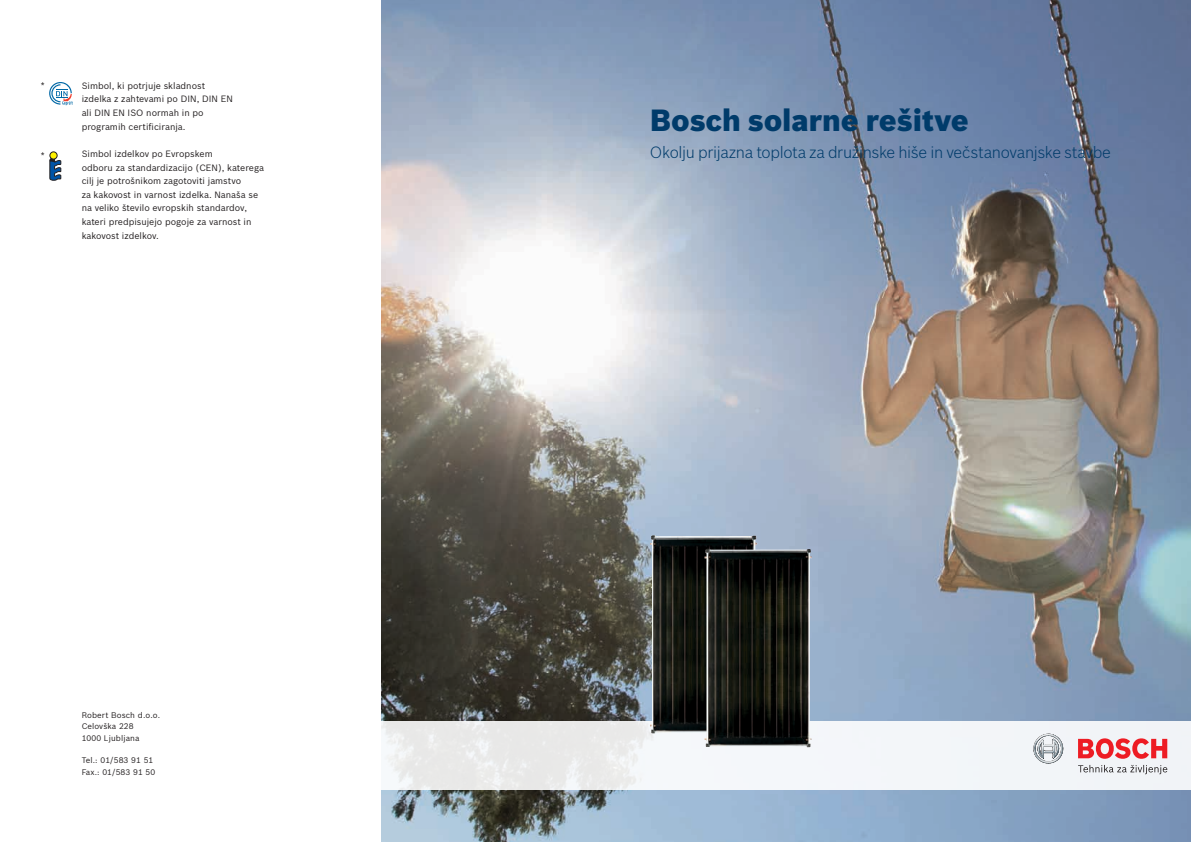
<style>
.page{position:relative;width:1191px;height:842px;background:#fff}
.page>*{position:absolute;margin:0;border:0;box-sizing:border-box;transform-origin:0 0}
.t1{font:900 30px "Bosch Sans";letter-spacing:-.005em;color:#003b6a}
.t2{font:300 16px "Bosch Sans";letter-spacing:-.02em;color:#003b6a}
.t3{font:9px/13.6px "Bosch Sans";color:#231f20}
.t4{font:8px/11.3px "Bosch Sans";letter-spacing:.01em;color:#231f20}
</style>
<div class="page">
<svg style="left:49px;top:82px;width:24px;height:23px"></svg>
<svg style="left:49px;top:156px;width:13px;height:25px"></svg>
<div style="left:50px;top:152px;width:7px;height:7px;background:#fff200;border-radius:50%"></div>
<div style="left:50px;top:152px;width:7px;height:7px;border:1px solid #231f20;border-radius:50%"></div>
<img style="left:381px;top:0;width:810px;height:842px">
<div style="left:367px;top:721px;width:824px;height:68px;background:linear-gradient(to right,#eeeeed,#f4f7fc)"></div>
<img style="left:650px;top:535px;width:107px;height:198px">
<img style="left:704px;top:549px;width:107px;height:198px">
<svg style="left:1033px;top:734px;width:30px;height:30px"></svg>
<svg style="left:1078px;top:738px;width:89px;height:21px"></svg>
<svg style="left:1078px;top:765px;width:89px;height:9px"></svg>
<p class="t3" style="left:41px;top:78px;width:6px">*</p>
<p class="t3" style="left:41px;top:148px;width:6px">*</p>
<p class="t3" style="left:82px;top:78px;width:153px">Simbol, ki potrjuje skladnost izdelka z zahtevami po DIN, DIN EN ali DIN EN ISO normah in po programih certificiranja.</p>
<p class="t3" style="left:82px;top:146px;width:184px">Simbol izdelkov po Evropskem<br>odboru za standardizacijo (CEN), katerega cilj je potrošnikom zagotoviti jamstvo<br>za kakovost in varnost izdelka. Nanaša se na veliko število evropskih standardov, kateri predpisujejo pogoje za varnost in kakovost izdelkov.</p>
<p class="t4" style="left:82px;top:709px;width:80px">Robert Bosch d.o.o.<br>Celovška 228<br>1000 Ljubljana</p>
<p class="t4" style="left:82px;top:754px;width:75px">Tel.: 01/583 91 51<br>Fax.: 01/583 91 50</p>
<h1 class="t1" style="left:650px;top:97px;width:320px">Bosch solarne rešitve</h1>
<h2 class="t2" style="left:650px;top:141px;width:462px">Okolju prijazna toplota za družinske hiše in večstanovanjske stavbe</h2>
</div>
